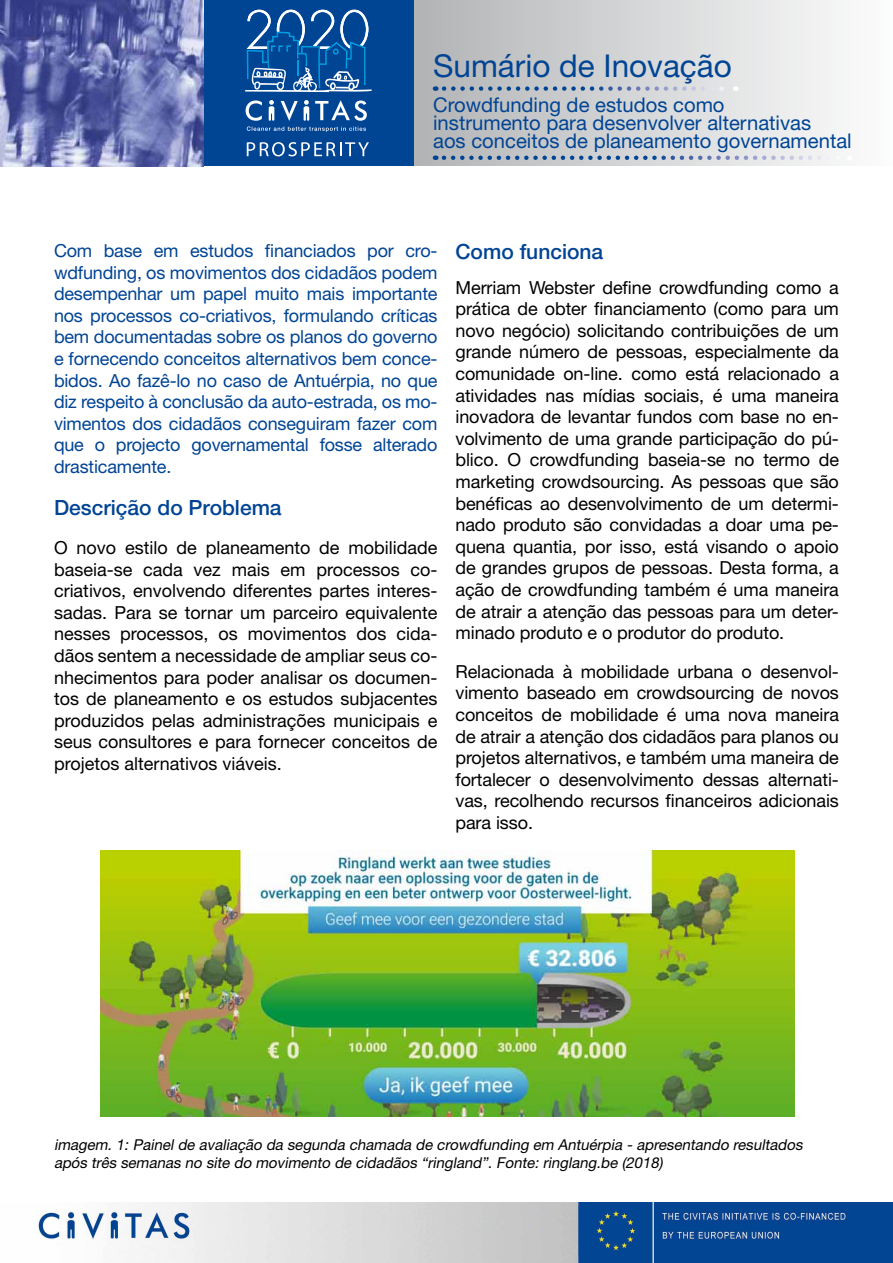
<style>
.page{position:relative;width:893px;height:1263px;background:#fff}
.page>*{position:absolute;margin:0;border:0;box-sizing:border-box;transform-origin:0 0}
.t1{font:31.5px "Helvetica Neue LT Pro";color:#004494}
.t2{font:500 21px "Helvetica Neue LT Pro";color:#004494}
.t3{font:20.25px/18px "Helvetica Neue LT Pro";color:#004494}
.t4{font:18px/21.6px "Helvetica Neue LT Pro";letter-spacing:-.005em;color:#000;text-align:justify}
.t5{font:18px/21.6px "Helvetica Neue LT Pro";letter-spacing:-.01em;color:#004494;text-align:justify}
.t6{font:italic 15px/18px "Helvetica Neue LT Pro";color:#000}
</style>
<div class="page">
<img style="left:37px;top:1203px;width:856px;height:60px">
<div style="left:413px;top:0;width:480px;height:165px;background:linear-gradient(to right,#b1b3b5,#fdfdfd)"></div>
<div style="left:200px;top:0;width:214px;height:165px;background:#004494"></div>
<img style="left:0;top:0;width:203px;height:166px">
<svg style="left:246px;top:100px;width:121px;height:32px"></svg>
<svg style="left:245px;top:10px;width:127px;height:82px"></svg>
<svg style="left:247px;top:142px;width:122px;height:14px"></svg>
<svg style="left:444px;top:86px;width:292px;height:5px"></svg>
<svg style="left:444px;top:156px;width:406px;height:4px;background:#9eafc8"></svg>
<img style="left:101px;top:850px;width:693px;height:266px">
<h1 class="t1" style="left:433px;top:47px;width:300px">Sumário de I novação</h1>
<p class="t3" style="left:433px;top:95px;width:420px">Crowdfunding de estudos como<br>instrumento para desenvolver alternativas<br>aos conceitos de planeamento governamental</p>
<p class="t5" style="left:54px;top:240px;width:385px">Com base em estudos financiados por cro&shy;wdfunding, os movimentos dos cidadãos podem desempenhar um papel muito mais importante nos processos co-criativos, formulando críticas bem documentadas sobre os planos do governo e fornecendo conceitos alternativos bem conce&shy;bidos. Ao fazê-lo no caso de Antuérpia, no que diz respeito à conclusão da auto-estrada, os mo&shy;vimentos dos cidadãos conseguiram fazer com que o projecto governamental fosse alterado drasticamente.</p>
<p class="t2" style="left:54px;top:495px;width:229px">Descrição do Problema</p>
<p class="t4" style="left:54px;top:536px;width:385px">O novo estilo de planeamento de mobilidade baseia-se cada vez mais em processos co&shy;criativos, envolvendo diferentes partes interes&shy;sadas. Para se tornar um parceiro equivalente nesses processos, os movimentos dos cida&shy;dãos sentem a necessidade de ampliar seus co&shy;nhecimentos para poder analisar os documen&shy;tos de planeamento e os estudos subjacentes produzidos pelas administrações municipais e seus consultores e para fornecer conceitos de projetos alternativos viáveis.</p>
<p class="t2" style="left:455px;top:239px;width:149px">Como funciona</p>
<p class="t4" style="left:455px;top:276px;width:385px">Merriam Webster define crowdfunding como a prática de obter financiamento (como para um novo negócio) solicitando contribuições de um grande número de pessoas, especialmente da comunidade on-line. como está relacionado a atividades nas mídias sociais, é uma maneira inovadora de levantar fundos com base no en&shy;volvimento de uma grande participação do pú&shy;blico. O crowdfunding baseia-se no termo de marketing crowdsourcing. As pessoas que são benéficas ao desenvolvimento de um determi&shy;nado produto são convidadas a doar uma pe&shy;quena quantia, por isso, está visando o apoio de grandes grupos de pessoas. Desta forma, a ação de crowdfunding também é uma maneira de atrair a atenção das pessoas para um deter&shy;minado produto e o produtor do produto.</p>
<p class="t4" style="left:455px;top:660px;width:385px">Relacionada à mobilidade urbana o desenvol&shy;vimento baseado em crowdsourcing de novos conceitos de mobilidade é uma nova maneira de atrair a atenção dos cidadãos para planos ou projetos alternativos, e também uma maneira de fortalecer o desenvolvimento dessas alternati&shy;vas, recolhendo recursos financeiros adicionais para isso.</p>
<p class="t6" style="left:54px;top:1136px;width:753px">imagem. 1: Painel de avaliação da segunda chamada de crowdfunding em Antuérpia - apresentando resultados após três semanas no site do movimento de cidadãos “ringland”. Fonte: ringlang.be (2018)</p>
</div>
